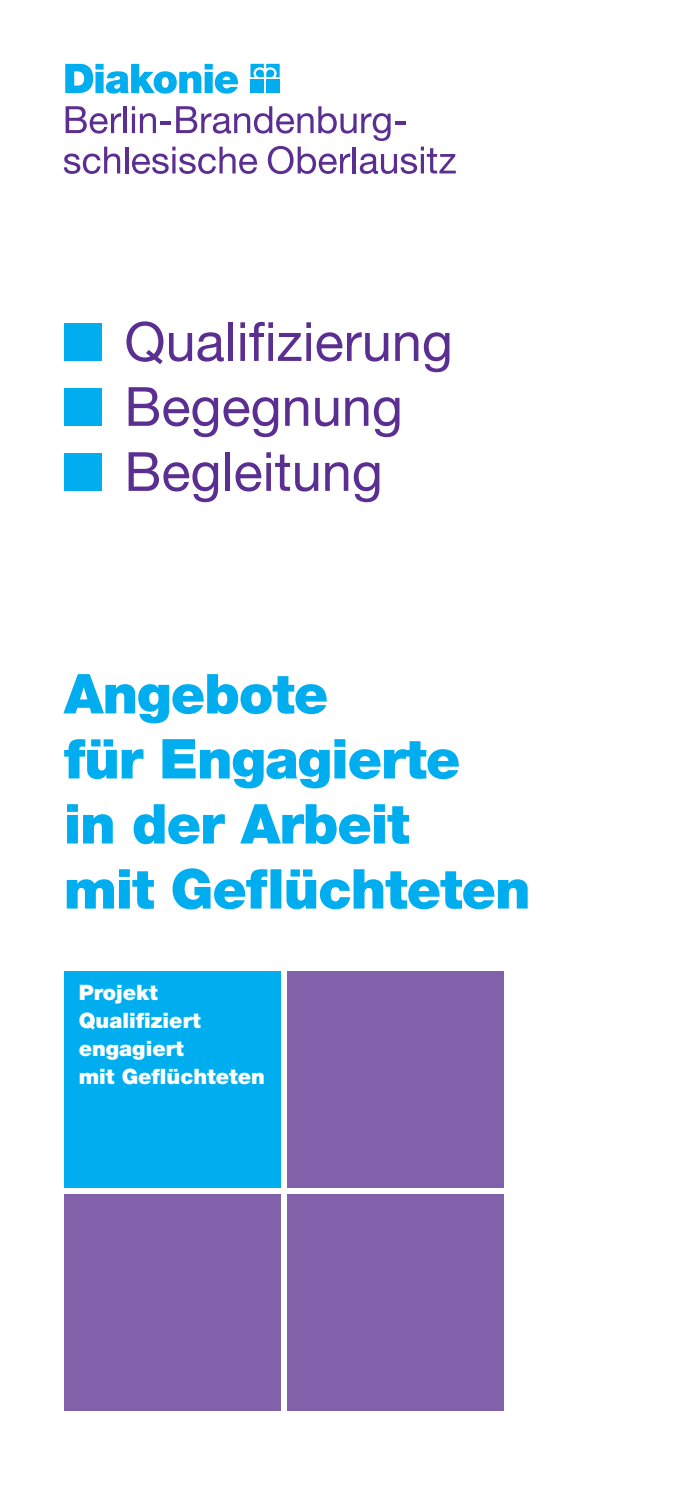
<style>
.page{position:relative;width:688px;height:1489px;background:#fff}
.page>*{position:absolute;margin:0;border:0;box-sizing:border-box;transform-origin:0 0}
.t1{font:900 55px/65px "Helvetica Neue LT Pro";letter-spacing:-.02em;color:#00aeef}
.t2{font:54px/65px "Helvetica Neue LT Pro";color:#5b2e91}
.t3{font:900 21.25px/28px "Helvetica Neue LT Pro";color:#fff}
</style>
<div class="page">
<div style="left:64px;top:971px;width:216px;height:216px;background:#00aeef"></div>
<div style="left:287px;top:971px;width:216px;height:216px;background:#8161aa"></div>
<div style="left:64px;top:1194px;width:216px;height:216px;background:#8161aa"></div>
<div style="left:287px;top:1194px;width:216px;height:216px;background:#8161aa"></div>
<svg style="left:65px;top:64px;width:173px;height:30px"></svg>
<svg style="left:250px;top:64px;width:29px;height:13px"></svg>
<div style="left:250px;top:80px;width:14px;height:13px;background:#00aeef"></div>
<div style="left:266px;top:80px;width:13px;height:13px;background:#00aeef"></div>
<svg style="left:66px;top:106px;width:55px;height:27px"></svg>
<hr style="left:124px;top:106px;width:3px;height:27px;background:#5b2e91">
<svg style="left:64px;top:147px;width:56px;height:27px"></svg>
<hr style="left:125px;top:147px;width:3px;height:26px;background:#5b2e91">
<svg style="left:132px;top:106px;width:323px;height:68px"></svg>
<div style="left:64px;top:323px;width:38px;height:38px;background:#00aeef"></div>
<div style="left:64px;top:388px;width:38px;height:38px;background:#00aeef"></div>
<div style="left:64px;top:453px;width:38px;height:38px;background:#00aeef"></div>
<p class="t2" style="left:124px;top:308px;width:330px">Qualifizierung<br>Begegnung<br>Begleitung</p>
<p class="t1" style="left:64px;top:661px;width:468px">Angebote<br>für Engagierte<br>in der Arbeit<br>mit Geflüchteten</p>
<p class="t3" style="left:79px;top:978px;width:188px">Projekt<br>Qualifiziert engagiert<br>mit Geflüchteten</p>
</div>
